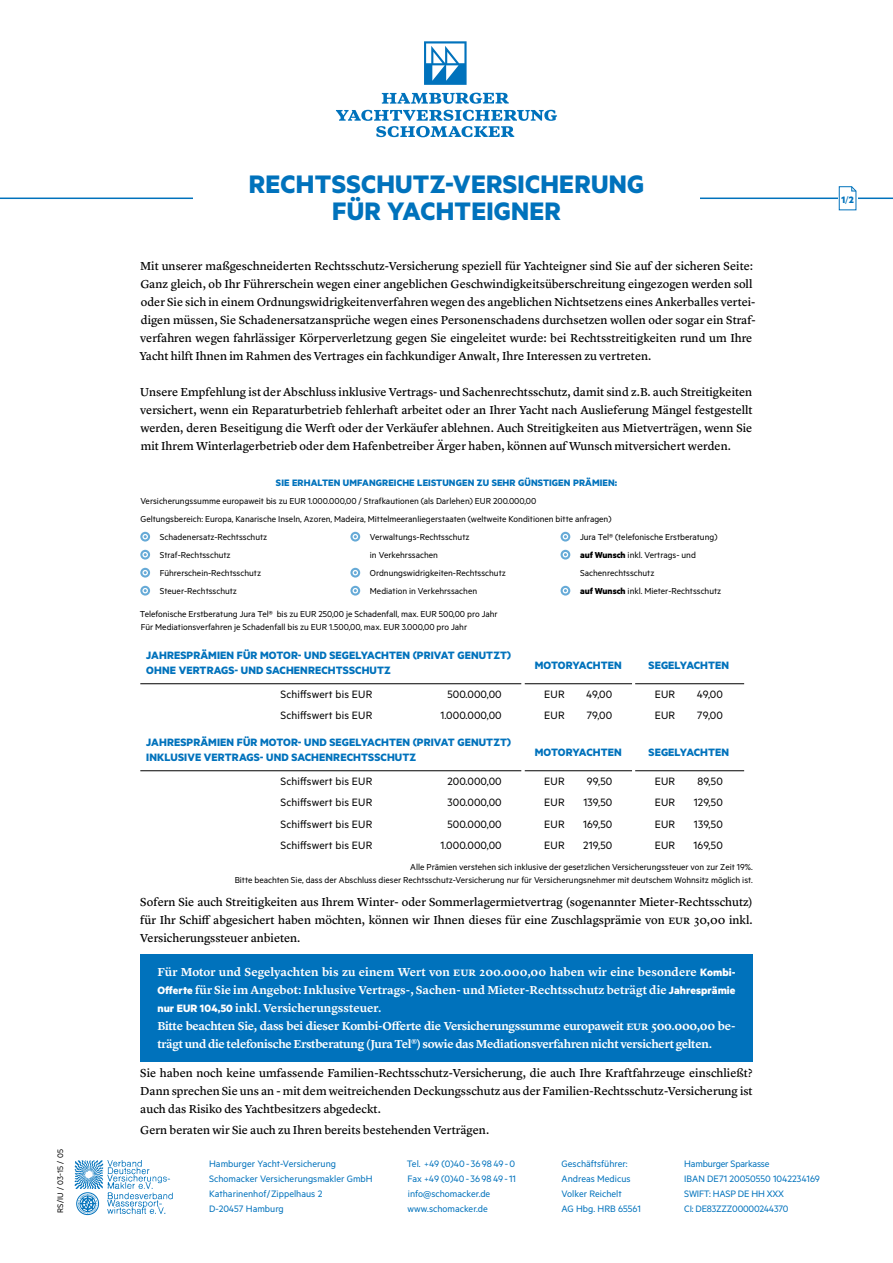
<style>
.page{position:relative;width:893px;height:1263px;background:#fff}
.page>*{position:absolute;margin:0;border:0;box-sizing:border-box;transform-origin:0 0}
.t1{font:700 28.5px/27px "Metric";letter-spacing:.01em;color:#0072bc;text-align:center}
.t2{font:12px/18px "Lyon Text Regular No.2";color:#000;text-align:justify}
.t3{font:12px "Metric";letter-spacing:.01em;color:#000}
.t4{font:700 12px/15px "Metric";letter-spacing:.01em;color:#0072bc}
.t5{font:600 12px/18px "Lyon Text";letter-spacing:-.02em;color:#fff}
.t6{font:600 12px/18px "Lyon Text";color:#fff}
.t7{font:700 12px "Metric";color:#fff}
.t8{font:10.5px/15px "Metric";color:#0072bc}
.t9{font:10.5px/15px "Metric";letter-spacing:-.02em;color:#0072bc}
.t10{font:700 10.5px "Metric";letter-spacing:.01em;color:#0072bc}
.t11{font:9.75px/18px "Metric";color:#000}
.t12{font:9px "Metric";color:#000}
.s1{font-weight:700}
.s2{font-family:"Metric";font-weight:700}
.s3{font-size:9px}
.s4{font-weight:400}
</style>
<div class="page">
<hr style="left:0;top:198px;width:893px;height:1px;background:#0072bc">
<div style="left:193px;top:175px;width:506px;height:47px;background:#fff"></div>
<svg style="left:140px;top:532px;width:10px;height:10px"></svg>
<svg style="left:142px;top:534px;width:6px;height:5px"></svg>
<svg style="left:140px;top:550px;width:10px;height:10px"></svg>
<svg style="left:142px;top:552px;width:6px;height:5px"></svg>
<svg style="left:140px;top:568px;width:10px;height:10px"></svg>
<svg style="left:142px;top:570px;width:6px;height:5px"></svg>
<svg style="left:140px;top:586px;width:10px;height:10px"></svg>
<svg style="left:142px;top:588px;width:6px;height:5px"></svg>
<svg style="left:350px;top:532px;width:10px;height:10px"></svg>
<svg style="left:353px;top:534px;width:5px;height:5px"></svg>
<svg style="left:350px;top:568px;width:10px;height:10px"></svg>
<svg style="left:353px;top:570px;width:5px;height:5px"></svg>
<svg style="left:350px;top:586px;width:10px;height:10px"></svg>
<svg style="left:353px;top:588px;width:5px;height:5px"></svg>
<svg style="left:561px;top:532px;width:9px;height:10px"></svg>
<svg style="left:563px;top:534px;width:5px;height:5px"></svg>
<svg style="left:561px;top:550px;width:9px;height:10px"></svg>
<svg style="left:563px;top:552px;width:5px;height:5px"></svg>
<svg style="left:561px;top:586px;width:9px;height:10px"></svg>
<svg style="left:563px;top:588px;width:5px;height:5px"></svg>
<hr style="left:140px;top:683px;width:381px;height:1px;background:#000">
<hr style="left:524px;top:683px;width:108px;height:1px;background:#000">
<hr style="left:635px;top:683px;width:109px;height:1px;background:#000">
<hr style="left:140px;top:770px;width:381px;height:1px;background:#000">
<hr style="left:524px;top:770px;width:108px;height:1px;background:#000">
<hr style="left:635px;top:770px;width:109px;height:1px;background:#000">
<div style="left:140px;top:954px;width:613px;height:107px;background:#0072bc"></div>
<svg style="left:838px;top:186px;width:19px;height:25px"></svg>
<svg style="left:839px;top:186px;width:17px;height:24px"></svg>
<img style="left:74px;top:1160px;width:99px;height:56px">
<div style="left:76px;top:1192px;width:23px;height:23px;border:1px solid #0072bc;border-radius:50%"></div>
<svg style="left:78px;top:1194px;width:20px;height:19px"></svg>
<svg style="left:424px;top:41px;width:43px;height:44px"></svg>
<svg style="left:382px;top:93px;width:127px;height:11px"></svg>
<svg style="left:336px;top:110px;width:221px;height:27px"></svg>
<p class="t12" style="left:55px;top:1213px;width:65px;rotate:-90deg">rs/iu / 03-15 / 05</p>
<h1 class="t1" style="left:249px;top:170px;width:397px">RECHTSSCHUTZ-VERSICHERUNG<br>FÜR YACHTEIGNER</h1>
<p class="t2" style="left:139px;top:256px;width:618px;text-align:left">Mit unserer maßgeschneiderten Rechtsschutz-Versicherung speziell für Yachteigner sind Sie auf der sicheren Seite:<br>Ganz gleich, ob Ihr Führerschein wegen einer angeblichen Geschwindigkeitsüberschreitung eingezogen werden soll oder Sie sich in einem Ordnungswidrigkeitenverfahren wegen des angeblichen Nichtsetzens eines Ankerballes vertei&shy;digen müssen, Sie Schadenersatzansprüche wegen eines Personenschadens durchsetzen wollen oder sogar ein Straf&shy;verfahren wegen fahrlässiger Körperverletzung gegen Sie eingeleitet wurde: bei Rechtsstreitigkeiten rund um Ihre Yacht hilft Ihnen im Rahmen des Vertrages ein fachkundiger Anwalt, Ihre Interessen zu vertreten.</p>
<p class="t2" style="left:140px;top:382px;width:614px">Unsere Empfehlung ist der Abschluss inklusive Vertrags- und Sachenrechtsschutz, damit sind z.B. auch Streitigkeiten versichert, wenn ein Reparaturbetrieb fehlerhaft arbeitet oder an Ihrer Yacht nach Auslieferung Mängel festgestellt werden, deren Beseitigung die Werft oder der Verkäufer ablehnen. Auch Streitigkeiten aus Mietverträgen, wenn Sie mit Ihrem Winterlagerbetrieb oder dem Hafenbetreiber Ärger haben, können auf Wunsch mitversichert werden.</p>
<p class="t10" style="left:276px;top:476px;width:343px">SIE ERHALTEN UMFANGREICHE LEISTUNGEN ZU SEHR GÜNSTIGEN PRÄMIEN:</p>
<p class="t11" style="left:140px;top:492px;width:473px">Versicherungssumme europaweit bis zu eur 1.000.000,00 / Strafkautionen (als Darlehen) eur 200.000,00<br>Geltungsbereich: Europa, Kanarische Inseln, Azoren, Madeira, Mittelmeeranliegerstaaten (weltweite Konditionen bitte anfragen)</p>
<p class="t11" style="left:160px;top:528px;width:109px">Schadenersatz-Rechtsschutz<br>Straf-Rechtsschutz<br>Führerschein-Rechtsschutz<br>Steuer-Rechtsschutz</p>
<p class="t11" style="left:370px;top:528px;width:137px">Verwaltungs-Rechtsschutz<br>in Verkehrssachen<br>Ordnungswidrigkeiten-Rechtsschutz<br>Mediation in Verkehrssachen</p>
<p class="t11" style="left:580px;top:528px;width:143px">Jura Tel® (telefonische Erstberatung)<br><span class="s1">AUF WUNSCH</span> inkl. Vertrags- und<br>Sachenrechtsschutz<br><span class="s1">AUF WUNSCH</span> inkl. Mieter-Rechtsschutz</p>
<p class="t11" style="left:140px;top:606px;width:359px;line-height:13.5px">Telefonische Erstberatung Jura Tel® bis zu eur 250,00 je Schadenfall, max. eur 500,00 pro Jahr<br>Für Mediationsverfahren je Schadenfall bis zu eur 1.500,00, max. eur 3.000,00 pro Jahr</p>
<p class="t4" style="left:146px;top:648px;width:366px">JAHRESPRÄMIEN FÜR MOTOR- UND SEGELYACHTEN (PRIVAT GENUTZT)<br>OHNE VERTRAGS- UND SACHENRECHTSSCHUTZ</p>
<p class="t4" style="left:535px;top:657px;width:89px">MOTORYACHTEN</p>
<p class="t4" style="left:648px;top:657px;width:82px">SEGELYACHTEN</p>
<p class="t3" style="left:281px;top:687px;width:79px">Schiffswert bis EUR</p>
<p class="t3" style="left:447px;top:687px;width:56px">500.000,00</p>
<p class="t3" style="left:544px;top:687px;width:8px">EUR</p>
<p class="t3" style="left:586px;top:687px;width:28px">49,00</p>
<p class="t3" style="left:655px;top:687px;width:8px">EUR</p>
<p class="t3" style="left:697px;top:687px;width:28px">49,00</p>
<p class="t3" style="left:281px;top:709px;width:79px">Schiffswert bis EUR</p>
<p class="t3" style="left:440px;top:709px;width:63px">1.000.000,00</p>
<p class="t3" style="left:544px;top:709px;width:8px">EUR</p>
<p class="t3" style="left:587px;top:709px;width:27px">79,00</p>
<p class="t3" style="left:655px;top:709px;width:8px">EUR</p>
<p class="t3" style="left:697px;top:709px;width:27px">79,00</p>
<p class="t4" style="left:146px;top:735px;width:366px">JAHRESPRÄMIEN FÜR MOTOR- UND SEGELYACHTEN (PRIVAT GENUTZT)<br>INKLUSIVE VERTRAGS- UND SACHENRECHTSSCHUTZ</p>
<p class="t4" style="left:535px;top:744px;width:89px">MOTORYACHTEN</p>
<p class="t4" style="left:648px;top:744px;width:82px">SEGELYACHTEN</p>
<p class="t3" style="left:281px;top:774px;width:79px">Schiffswert bis EUR</p>
<p class="t3" style="left:447px;top:774px;width:56px">200.000,00</p>
<p class="t3" style="left:544px;top:774px;width:8px">EUR</p>
<p class="t3" style="left:587px;top:774px;width:27px">99,50</p>
<p class="t3" style="left:655px;top:774px;width:8px">EUR</p>
<p class="t3" style="left:697px;top:774px;width:27px">89,50</p>
<p class="t3" style="left:281px;top:796px;width:79px">Schiffswert bis EUR</p>
<p class="t3" style="left:447px;top:796px;width:56px">300.000,00</p>
<p class="t3" style="left:544px;top:796px;width:8px">EUR</p>
<p class="t3" style="left:583px;top:796px;width:30px">139,50</p>
<p class="t3" style="left:655px;top:796px;width:8px">EUR</p>
<p class="t3" style="left:694px;top:796px;width:31px">129,50</p>
<p class="t3" style="left:281px;top:817px;width:79px">Schiffswert bis EUR</p>
<p class="t3" style="left:447px;top:817px;width:56px">500.000,00</p>
<p class="t3" style="left:544px;top:817px;width:8px">EUR</p>
<p class="t3" style="left:583px;top:817px;width:31px">169,50</p>
<p class="t3" style="left:655px;top:817px;width:8px">EUR</p>
<p class="t3" style="left:694px;top:817px;width:30px">139,50</p>
<p class="t3" style="left:281px;top:838px;width:79px">Schiffswert bis EUR</p>
<p class="t3" style="left:440px;top:838px;width:63px">1.000.000,00</p>
<p class="t3" style="left:544px;top:838px;width:8px">EUR</p>
<p class="t3" style="left:583px;top:838px;width:31px">219,50</p>
<p class="t3" style="left:655px;top:838px;width:8px">EUR</p>
<p class="t3" style="left:694px;top:838px;width:31px">169,50</p>
<p class="t11" style="left:235px;top:860px;width:519px;line-height:13.5px;text-align:right">Alle Prämien verstehen sich inklusive der gesetzlichen Versicherungssteuer von zur Zeit 19%.<br>Bitte beachten Sie, dass der Abschluss dieser Rechtsschutz-Versicherung nur für Versicherungsnehmer mit deutschem Wohnsitz möglich ist.</p>
<p class="t2" style="left:140px;top:892px;width:614px">Sofern Sie auch Streitigkeiten aus Ihrem Winter- oder Sommerlagermietvertrag (sogenannter Mieter-Rechtsschutz) für Ihr Schiff abgesichert haben möchten, können wir Ihnen dieses für eine Zuschlagsprämie von eur 30,00 inkl.<br>Versicherungssteuer anbieten.</p>
<p class="t6" style="left:157px;top:962px;width:580px">Für Motor und Segelyachten bis zu einem Wert von eur 200.000,00 haben wir eine besondere <span class="s2">KOMBI-<br>OFFERTE</span> für Sie im Angebot: Inklusive Vertrags-, Sachen- und Mieter-Rechtsschutz beträgt die <span class="s2">JAHRESPRÄMIE</span></p>
<p class="t7" style="left:157px;top:1001px;width:28px">NUR EUR</p>
<p class="t5" style="left:157px;top:998px;width:580px;text-indent:43px"><span class="s2">104,50</span> inkl. Versicherungssteuer.<br>Bitte beachten Sie, dass bei dieser Kombi-Offerte die Versicherungssumme europaweit eur 500.000,00 be&shy;trägt und die telefonische Erstberatung (Jura Tel®) sowie das Mediationsverfahren nicht versichert gelten.</p>
<p class="t2" style="left:140px;top:1063px;width:614px">Sie haben noch keine umfassende Familien-Rechtsschutz-Versicherung, die auch Ihre Kraftfahrzeuge einschließt?<br>Dann sprechen Sie uns an - mit dem weitreichenden Deckungsschutz aus der Familien-Rechtsschutz-Versicherung ist auch das Risiko des Yachtbesitzers abgedeckt.</p>
<p class="t2" style="left:140px;top:1120px;width:350px">Gern beraten wir Sie auch zu Ihren bereits bestehenden Verträgen.</p>
<p class="t8" style="left:209px;top:1156px;width:165px">Hamburger Yacht-Versicherung<br>Schomacker Versicherungsmakler GmbH<br>Katharinenhof/Zippelhaus 2<br>D-20457 Hamburg</p>
<p class="t8" style="left:407px;top:1156px;width:111px">Tel. <span class="s3">+</span>49 (0)40- 36 9849 -0<br>Fax <span class="s3">+</span>49 (0)40- 36 9849 -11 info@schomacker.de www.schomacker.de</p>
<p class="t8" style="left:561px;top:1156px;width:81px">Geschäftsführer:<br>Andreas Medicus<br>Volker Reichelt<br>AG Hbg. HRB 65561</p>
<p class="t9" style="left:684px;top:1156px;width:137px">Hamburger Sparkasse<br>IBAN DE71 20050550 1042234169<br>SWIFT: HASP DE HH XXX<br>CI: DE83ZZZ00000244370</p>
<p class="t10" style="left:841px;top:193px;width:14px">1<span class="s4">/</span>2</p>
</div>
